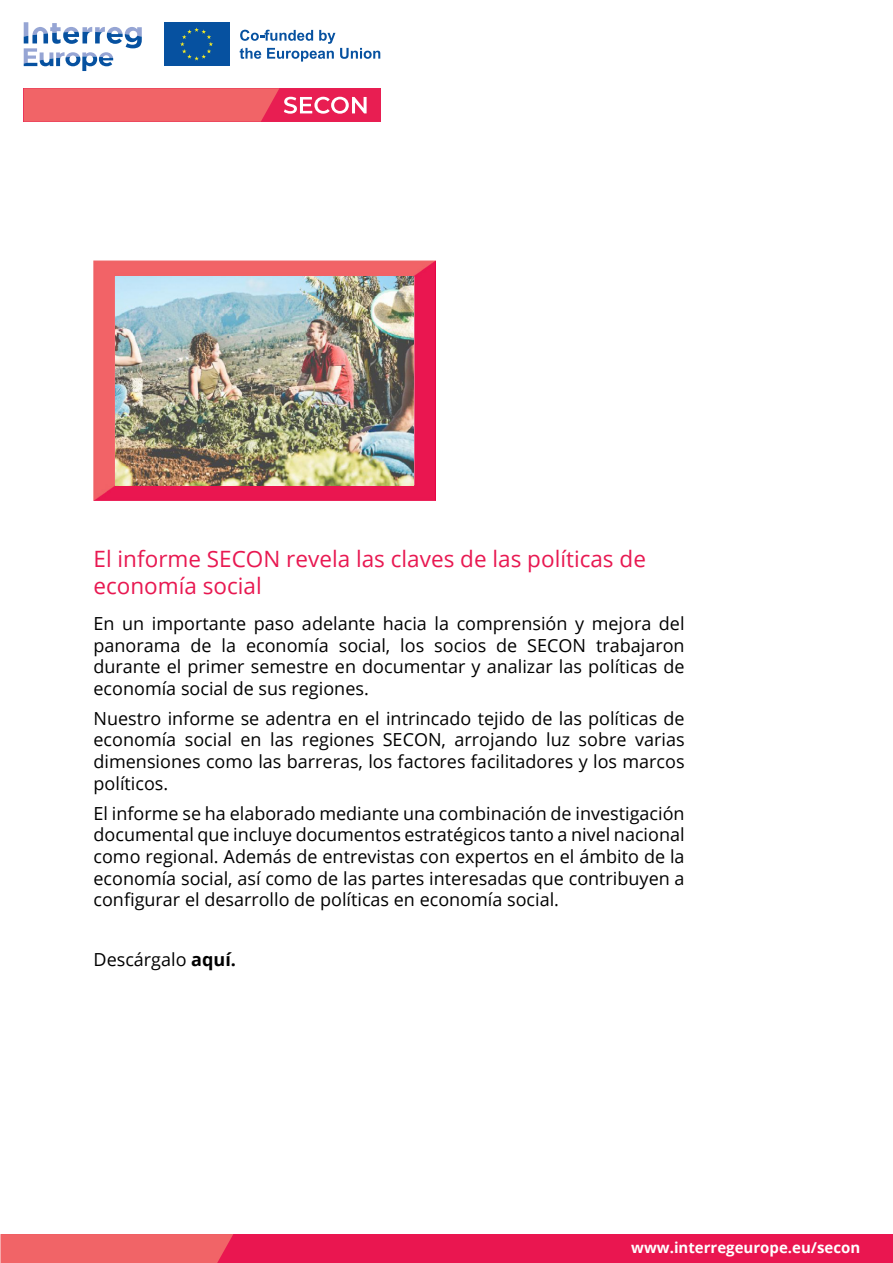
<style>
.page{position:relative;width:893px;height:1263px;background:#fff}
.page>*{position:absolute;margin:0;border:0;box-sizing:border-box;transform-origin:0 0}
.t1{font:22.5px/27px "Open Sans";color:#e81851}
.t2{font:18px/21.6px "Open Sans";color:#000;text-align:justify}
.t3{font:700 15px "Open Sans";color:#fff}
.s1{font-weight:700}
</style>
<div class="page">
<div style="left:1px;top:1234px;width:892px;height:29px;background:#ea1650"></div>
<div style="left:0;top:1234px;width:233px;height:29px;background:#f16467"></div>
<svg style="left:240px;top:30px;width:140px;height:32px"></svg>
<svg style="left:229px;top:22px;width:1px;height:44px"></svg>
<div style="left:164px;top:22px;width:65px;height:44px;background:#0651a0"></div>
<svg style="left:180px;top:28px;width:33px;height:33px"></svg>
<svg style="left:24px;top:22px;width:118px;height:49px"></svg>
<div style="left:24px;top:88px;width:357px;height:34px;background:#e81e52"></div>
<svg style="left:24px;top:88px;width:343px;height:34px"></svg>
<img style="left:94px;top:260px;width:341px;height:241px">
<img style="left:115px;top:276px;width:299px;height:209px">
<p class="t1" style="left:94px;top:545px;width:554px">El informe SECON revela las claves de las políticas de economía social</p>
<p class="t2" style="left:94px;top:612px;width:593px">En un importante paso adelante hacia la comprensión y mejora del panorama de la economía social, los socios de SECON trabajaron durante el primer semestre en documentar y analizar las políticas de economía social de sus regiones.</p>
<p class="t2" style="left:94px;top:707px;width:593px">Nuestro informe se adentra en el intrincado tejido de las políticas de economía social en las regiones SECON, arrojando luz sobre varias dimensiones como las barreras, los factores facilitadores y los marcos políticos.</p>
<p class="t2" style="left:94px;top:802px;width:593px">El informe se ha elaborado mediante una combinación de investigación documental que incluye documentos estratégicos tanto a nivel nacional como regional. Además de entrevistas con expertos en el ámbito de la economía social, así como de las partes interesadas que contribuyen a configurar el desarrollo de políticas en economía social.</p>
<p class="t2" style="left:94px;top:949px;width:144px">Descárgalo <span class="s1">aquí.</span></p>
<p class="t3" style="left:631px;top:1236px;width:231px">www.interregeurope.eu/secon</p>
</div>
